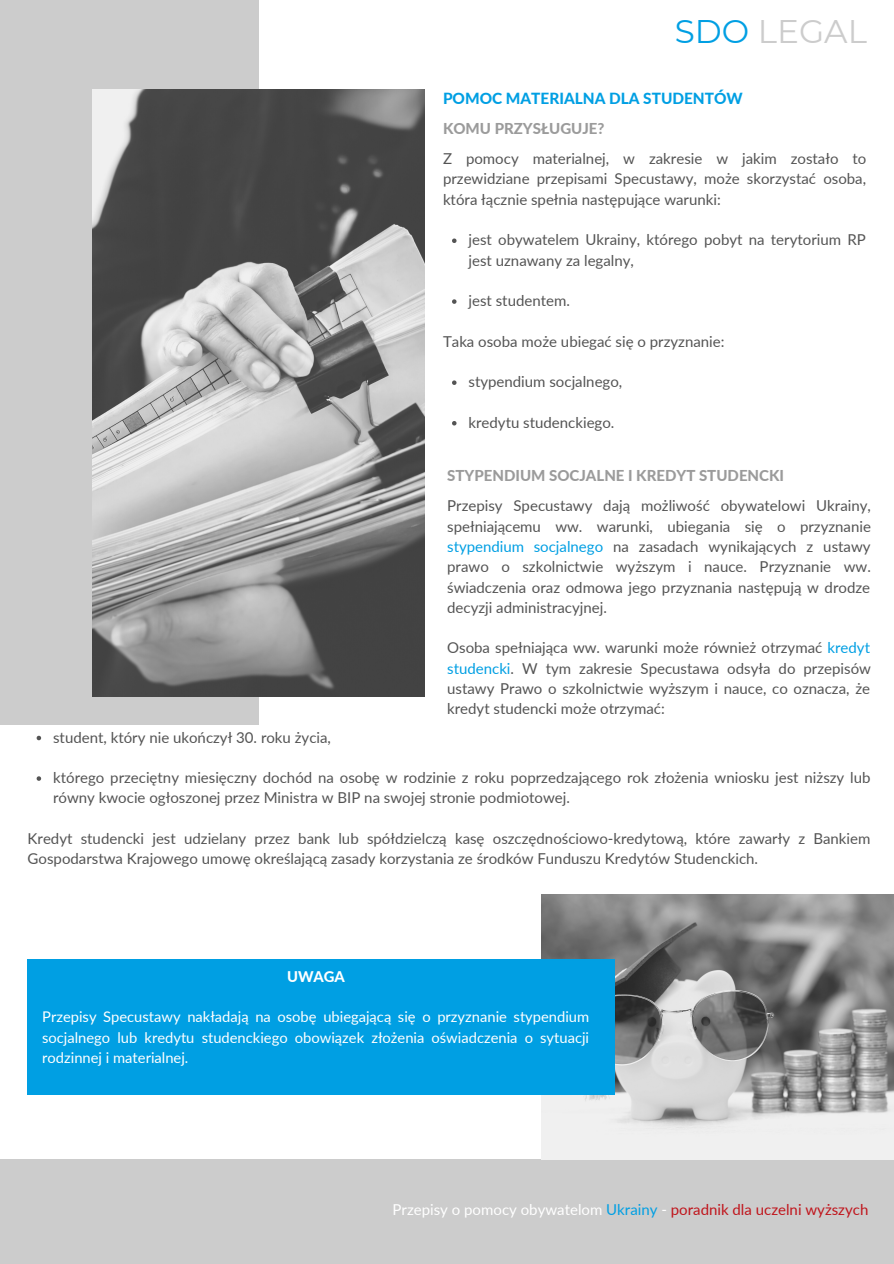
<style>
.page{position:relative;width:894px;height:1264px;background:#fff}
.page>*{position:absolute;margin:0;border:0;box-sizing:border-box;transform-origin:0 0}
.t1{font:32.7px "Montserrat";color:#ccc}
.t2{font:800 15.3px "Lato";color:#009fe3}
.t3{font:15px/20.2px "Lato";color:#545454}
.t4{font:15px "Lato";color:#fff}
.t5{font:800 15px "Lato";color:#9b9b9b}
.t6{font:14.7px/20.2px "Lato";color:#fff;text-align:justify}
.t7{font:800 14.7px "Lato";color:#fff}
.s1{color:#009fe3}
.s2{color:#c0151c}
</style>
<div class="page">
<div style="left:0;top:0;width:258px;height:725px;background:#ccc"></div>
<img style="left:93px;top:89px;width:331px;height:607px">
<div style="left:0;top:1159px;width:893px;height:104px;background:#ccc"></div>
<img style="left:541px;top:894px;width:352px;height:264px">
<div style="left:28px;top:959px;width:586px;height:135px;background:#009fe3"></div>
<svg style="left:452px;top:238px;width:4px;height:5px"></svg>
<svg style="left:452px;top:299px;width:4px;height:5px"></svg>
<svg style="left:452px;top:380px;width:4px;height:5px"></svg>
<svg style="left:452px;top:421px;width:4px;height:4px"></svg>
<svg style="left:37px;top:735px;width:4px;height:5px"></svg>
<svg style="left:37px;top:776px;width:4px;height:4px"></svg>
<p class="t1" style="left:674px;top:11px;width:193px"><span class="s1">SDO</span> LEGAL</p>
<p class="t2" style="left:443px;top:89px;width:301px">POMOC MATERIALNA DLA STUDENTÓW</p>
<p class="t5" style="left:443px;top:119px;width:163px">KOMU PRZYSŁUGUJE?</p>
<p class="t3" style="left:443px;top:148px;width:425px;text-align:justify">Z pomocy materialnej, w zakresie w jakim zostało to przewidziane przepisami Specustawy, może skorzystać osoba, która łącznie spełnia następujące warunki:</p>
<p class="t3" style="left:468px;top:229px;width:398px">jest obywatelem Ukrainy, którego pobyt na terytorium RP jest uznawany za legalny,</p>
<p class="t3" style="left:468px;top:290px;width:103px">jest studentem.</p>
<p class="t3" style="left:443px;top:331px;width:283px">Taka osoba może ubiegać się o przyznanie:</p>
<p class="t3" style="left:468px;top:371px;width:155px">stypendium socjalnego,</p>
<p class="t3" style="left:468px;top:412px;width:147px">kredytu studenckiego.</p>
<p class="t5" style="left:447px;top:466px;width:338px">STYPENDIUM SOCJALNE I KREDYT STUDENCKI</p>
<p class="t3" style="left:447px;top:495px;width:425px;text-align:justify">Przepisy Specustawy dają możliwość obywatelowi Ukrainy, spełniającemu ww. warunki, ubiegania się o przyznanie <span class="s1">stypendium socjalnego</span> na zasadach wynikających z ustawy prawo o szkolnictwie wyższym i nauce. Przyznanie ww. świadczenia oraz odmowa jego przyznania następują w drodze decyzji administracyjnej.</p>
<p class="t3" style="left:447px;top:637px;width:425px;text-align:justify">Osoba spełniająca ww. warunki może również otrzymać <span class="s1">kredyt studencki</span>. W tym zakresie Specustawa odsyła do przepisów ustawy Prawo o szkolnictwie wyższym i nauce, co oznacza, że kredyt studencki może otrzymać:</p>
<p class="t3" style="left:53px;top:726px;width:279px">student, który nie ukończył 30. roku życia,</p>
<p class="t3" style="left:53px;top:767px;width:818px">którego przeciętny miesięczny dochód na osobę w rodzinie z roku poprzedzającego rok złożenia wniosku jest niższy lub równy kwocie ogłoszonej przez Ministra w BIP na swojej stronie podmiotowej.</p>
<p class="t3" style="left:28px;top:828px;width:844px">Kredyt studencki jest udzielany przez bank lub spółdzielczą kasę oszczędnościowo-kredytową, które zawarły z Bankiem<br>Gospodarstwa Krajowego umowę określającą zasady korzystania ze środków Funduszu Kredytów Studenckich.</p>
<p class="t7" style="left:287px;top:967px;width:59px">UWAGA</p>
<p class="t6" style="left:42px;top:1006px;width:548px">Przepisy Specustawy nakładają na osobę ubiegającą się o przyznanie stypendium socjalnego lub kredytu studenckiego obowiązek złożenia oświadczenia o sytuacji rodzinnej i materialnej.</p>
<p class="t4" style="left:392px;top:1199px;width:477px">Przepisy o pomocy obywatelom <span class="s1">Ukrainy</span> - <span class="s2">poradnik dla uczelni wyższych</span></p>
</div>
